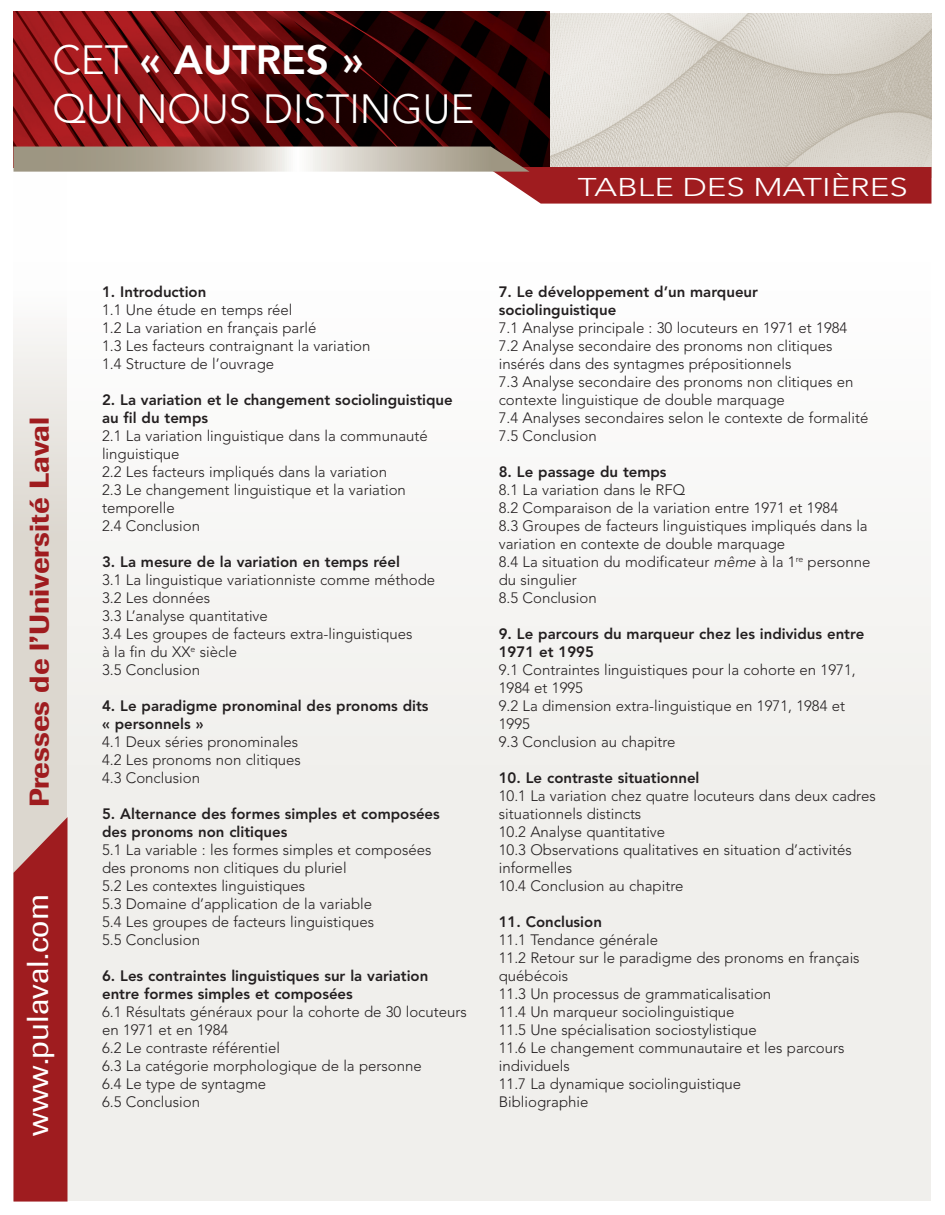
<style>
.page{position:relative;width:945px;height:1215px;background:#fff}
.page>*{position:absolute;margin:0;border:0;box-sizing:border-box;transform-origin:0 0}
.t1{font:300 40.5px "Avenir LT Std";color:#fff}
.t2{font:800 40.5px "Avenir LT Std";color:#fff}
.t3{font:30px "Imago";color:#fff;scale:1.1 1}
.t4{font:500 27px "Imago";color:#9f1c1f;scale:1.1 1}
.t5{font:300 25.5px "Avenir LT Std";color:#fff;scale:1.29 1}
.t6{font:300 15px/18px "Avenir LT Std";color:#231f20}
.t7{font:800 15px/18px "Avenir LT Std";color:#231f20}
.s1{font-weight:300}
.s2{font-style:italic}
</style>
<div class="page">
<div style="left:14px;top:14px;width:918px;height:1188px;background:linear-gradient(to right,#f5f4f2,#f5f4f2)"></div>
<img style="left:549px;top:14px;width:383px;height:133px">
<img style="left:14px;top:11px;width:535px;height:136px">
<svg style="left:14px;top:136px;width:54px;height:681px;fill:#dedad2"></svg>
<svg style="left:14px;top:817px;width:54px;height:385px;background:#a42b2d"></svg>
<svg style="left:14px;top:147px;width:918px;height:57px"></svg>
<p class="t2" style="left:52px;top:36px;width:312px"><span class="s1">CET</span> « AUTRES »</p>
<p class="t1" style="left:52px;top:85px;width:424px">QUI NOUS DISTINGUE</p>
<p class="t5" style="left:578px;top:172px;width:257px">TABLE DES MATIÈRES</p>
<p class="t4" style="left:23px;top:807px;width:356px;rotate:-90deg">Presses de l’Université Laval</p>
<p class="t3" style="left:20px;top:1136px;width:221px;rotate:-90deg">www.pulaval.com</p>
<p class="t7" style="left:102px;top:283px;width:106px">1. Introduction</p>
<p class="t6" style="left:102px;top:301px;width:192px">1.1 Une étude en temps réel</p>
<p class="t6" style="left:102px;top:319px;width:216px">1.2 La variation en français parlé</p>
<p class="t6" style="left:102px;top:337px;width:270px">1.3 Les facteurs contraignant la variation</p>
<p class="t6" style="left:102px;top:355px;width:174px">1.4 Structure de l’ouvrage</p>
<p class="t7" style="left:102px;top:391px;width:352px">2. La variation et le changement sociolinguistique</p>
<p class="t7" style="left:102px;top:409px;width:108px">au fil du temps</p>
<p class="t6" style="left:102px;top:427px;width:327px">2.1 La variation linguistique dans la communauté</p>
<p class="t6" style="left:102px;top:445px;width:79px">linguistique</p>
<p class="t6" style="left:102px;top:463px;width:286px">2.2 Les facteurs impliqués dans la variation</p>
<p class="t6" style="left:102px;top:481px;width:305px">2.3 Le changement linguistique et la variation</p>
<p class="t6" style="left:102px;top:499px;width:74px">temporelle</p>
<p class="t6" style="left:102px;top:517px;width:99px">2.4 Conclusion</p>
<p class="t7" style="left:102px;top:553px;width:299px">3. La mesure de la variation en temps réel</p>
<p class="t6" style="left:102px;top:571px;width:335px">3.1 La linguistique variationniste comme méthode</p>
<p class="t6" style="left:102px;top:589px;width:110px">3.2 Les données</p>
<p class="t6" style="left:102px;top:607px;width:167px">3.3 L’analyse quantitative</p>
<p class="t6" style="left:102px;top:625px;width:312px">3.4 Les groupes de facteurs extra-linguistiques</p>
<p class="t6" style="left:102px;top:643px;width:137px">à la fin du XX<sup>e</sup> siècle</p>
<p class="t6" style="left:102px;top:661px;width:99px">3.5 Conclusion</p>
<p class="t7" style="left:102px;top:697px;width:328px">4. Le paradigme pronominal des pronoms dits</p>
<p class="t7" style="left:102px;top:715px;width:103px">« personnels »</p>
<p class="t6" style="left:102px;top:733px;width:198px">4.1 Deux séries pronominales</p>
<p class="t6" style="left:102px;top:751px;width:200px">4.2 Les pronoms non clitiques</p>
<p class="t6" style="left:102px;top:769px;width:99px">4.3 Conclusion</p>
<p class="t7" style="left:102px;top:805px;width:339px">5. Alternance des formes simples et composées</p>
<p class="t7" style="left:102px;top:823px;width:187px">des pronoms non clitiques</p>
<p class="t6" style="left:102px;top:841px;width:331px">5.1 La variable : les formes simples et composées</p>
<p class="t6" style="left:102px;top:859px;width:246px">des pronoms non clitiques du pluriel</p>
<p class="t6" style="left:102px;top:877px;width:205px">5.2 Les contextes linguistiques</p>
<p class="t6" style="left:102px;top:895px;width:272px">5.3 Domaine d’application de la variable</p>
<p class="t6" style="left:102px;top:913px;width:274px">5.4 Les groupes de facteurs linguistiques</p>
<p class="t6" style="left:102px;top:931px;width:99px">5.5 Conclusion</p>
<p class="t7" style="left:102px;top:967px;width:328px">6. Les contraintes linguistiques sur la variation</p>
<p class="t7" style="left:102px;top:985px;width:252px">entre formes simples et composées</p>
<p class="t6" style="left:102px;top:1003px;width:366px">6.1 Résultats généraux pour la cohorte de 30 locuteurs</p>
<p class="t6" style="left:102px;top:1021px;width:128px">en 1971 et en 1984</p>
<p class="t6" style="left:102px;top:1039px;width:179px">6.2 Le contraste référentiel</p>
<p class="t6" style="left:102px;top:1057px;width:321px">6.3 La catégorie morphologique de la personne</p>
<p class="t6" style="left:102px;top:1075px;width:166px">6.4 Le type de syntagme</p>
<p class="t6" style="left:102px;top:1093px;width:99px">6.5 Conclusion</p>
<p class="t7" style="left:499px;top:283px;width:261px">7. Le développement d’un marqueur</p>
<p class="t7" style="left:499px;top:301px;width:119px">sociolinguistique</p>
<p class="t6" style="left:499px;top:319px;width:350px">7.1 Analyse principale : 30 locuteurs en 1971 et 1984</p>
<p class="t6" style="left:499px;top:337px;width:335px">7.2 Analyse secondaire des pronoms non clitiques insérés dans des syntagmes prépositionnels</p>
<p class="t6" style="left:499px;top:373px;width:356px">7.3 Analyse secondaire des pronoms non clitiques en contexte linguistique de double marquage</p>
<p class="t6" style="left:499px;top:409px;width:371px">7.4 Analyses secondaires selon le contexte de formalité</p>
<p class="t6" style="left:499px;top:427px;width:99px">7.5 Conclusion</p>
<p class="t7" style="left:499px;top:463px;width:169px">8. Le passage du temps</p>
<p class="t6" style="left:499px;top:481px;width:188px">8.1 La variation dans le RFQ</p>
<p class="t6" style="left:499px;top:499px;width:341px">8.2 Comparaison de la variation entre 1971 et 1984</p>
<p class="t6" style="left:499px;top:517px;width:370px">8.3 Groupes de facteurs linguistiques impliqués dans la variation en contexte de double marquage</p>
<p class="t6" style="left:499px;top:553px;width:373px">8.4 La situation du modificateur <span class="s2">même</span> à la 1<sup>re</sup> personne du singulier</p>
<p class="t6" style="left:499px;top:589px;width:99px">8.5 Conclusion</p>
<p class="t7" style="left:499px;top:625px;width:367px">9. Le parcours du marqueur chez les individus entre<br>1971 et 1995</p>
<p class="t6" style="left:499px;top:661px;width:358px">9.1 Contraintes linguistiques pour la cohorte en 1971,<br>1984 et 1995</p>
<p class="t6" style="left:499px;top:697px;width:348px">9.2 La dimension extra-linguistique en 1971, 1984 et<br>1995</p>
<p class="t6" style="left:499px;top:733px;width:178px">9.3 Conclusion au chapitre</p>
<p class="t7" style="left:499px;top:769px;width:202px">10. Le contraste situationnel</p>
<p class="t6" style="left:499px;top:787px;width:378px">10.1 La variation chez quatre locuteurs dans deux cadres situationnels distincts</p>
<p class="t6" style="left:499px;top:823px;width:168px">10.2 Analyse quantitative</p>
<p class="t6" style="left:499px;top:841px;width:355px">10.3 Observations qualitatives en situation d’activités informelles</p>
<p class="t6" style="left:499px;top:877px;width:186px">10.4 Conclusion au chapitre</p>
<p class="t7" style="left:499px;top:913px;width:105px">11. Conclusion</p>
<p class="t6" style="left:499px;top:931px;width:161px">11.1 Tendance générale</p>
<p class="t6" style="left:499px;top:949px;width:362px">11.2 Retour sur le paradigme des pronoms en français québécois</p>
<p class="t6" style="left:499px;top:985px;width:274px">11.3 Un processus de grammaticalisation</p>
<p class="t6" style="left:499px;top:1003px;width:237px">11.4 Un marqueur sociolinguistique</p>
<p class="t6" style="left:499px;top:1021px;width:260px">11.5 Une spécialisation sociostylistique</p>
<p class="t6" style="left:499px;top:1039px;width:347px">11.6 Le changement communautaire et les parcours individuels</p>
<p class="t6" style="left:499px;top:1075px;width:244px">11.7 La dynamique sociolinguistique</p>
<p class="t6" style="left:499px;top:1093px;width:91px">Bibliographie</p>
</div>
